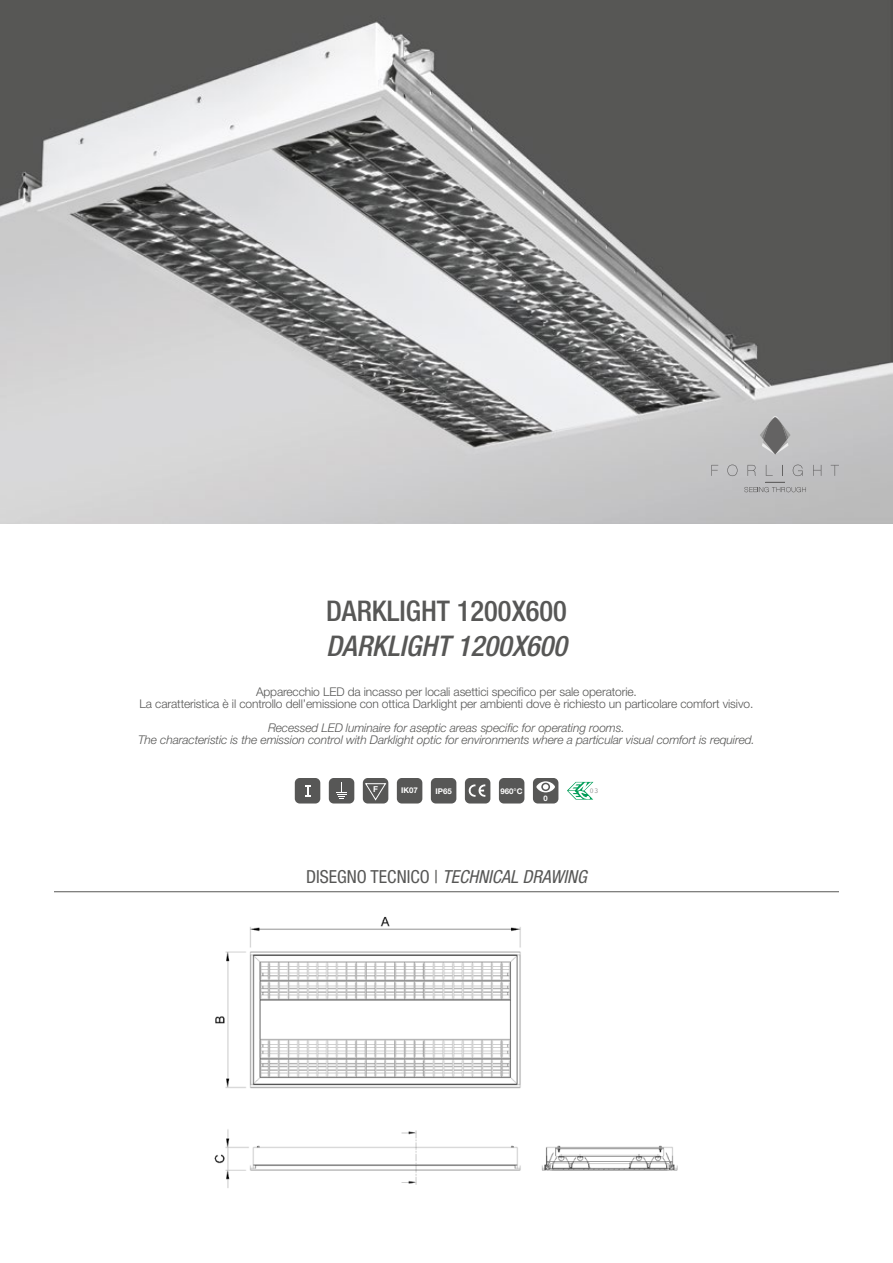
<style>
.page{position:relative;width:893px;height:1263px;background:#fff}
.page>*{position:absolute;margin:0;border:0;box-sizing:border-box;transform-origin:0 0}
.t1{font:500 condensed 28.5px "Helvetica Neue LT Std";color:#575756}
.t2{font:italic 500 condensed 28.5px "Helvetica Neue LT Std";color:#575756}
.t3{font:italic condensed 18px "Helvetica Neue LT Std";color:#575756}
.t4{font:300 12px/12px "Helvetica Neue LT Std";letter-spacing:-.01em;color:#575756;text-align:center}
.t5{font:italic 300 12px/12px "Helvetica Neue LT Std";letter-spacing:-.01em;color:#575756;text-align:center}
.t6{font:700 8.1px "Helvetica";color:#fff}
.t7{font:700 7.8px "Helvetica Neue LT Std";color:#fff}
.t8{font:700 7.65px "Helvetica Neue LT Std";color:#fff}
.t9{font:7.5px "Courier";color:#9d9d9c}
.s1{font-style:normal}
</style>
<div class="page">
<img style="left:0;top:0;width:893px;height:523px">
<svg style="left:760px;top:416px;width:31px;height:38px"></svg>
<svg style="left:711px;top:465px;width:7px;height:11px"></svg>
<svg style="left:766px;top:465px;width:7px;height:11px"></svg>
<svg style="left:813px;top:465px;width:8px;height:11px"></svg>
<svg style="left:831px;top:465px;width:8px;height:11px"></svg>
<svg style="left:727px;top:465px;width:10px;height:11px"></svg>
<svg style="left:748px;top:465px;width:8px;height:11px"></svg>
<svg style="left:793px;top:465px;width:10px;height:11px"></svg>
<svg style="left:744px;top:482px;width:62px;height:10px"></svg>
<hr style="left:54px;top:891px;width:785px;height:1px;background:#575756">
<img style="left:214px;top:916px;width:464px;height:272px">
<div style="left:533px;top:778px;width:25px;height:25px;background:#575756;border-radius:5px"></div>
<svg style="left:536px;top:781px;width:19px;height:11px"></svg>
<div style="left:363px;top:778px;width:25px;height:25px;background:#575756;border-radius:5px"></div>
<svg style="left:365px;top:783px;width:22px;height:18px"></svg>
<div style="left:295px;top:778px;width:25px;height:25px;background:#575756;border-radius:5px"></div>
<svg style="left:305px;top:785px;width:5px;height:11px"></svg>
<div style="left:329px;top:778px;width:25px;height:25px;background:#575756;border-radius:5px"></div>
<svg style="left:336px;top:783px;width:11px;height:16px"></svg>
<div style="left:465px;top:778px;width:25px;height:25px;background:#575756;border-radius:5px"></div>
<svg style="left:468px;top:784px;width:17px;height:13px"></svg>
<div style="left:397px;top:778px;width:25px;height:25px;background:#575756;border-radius:5px"></div>
<div style="left:499px;top:778px;width:25px;height:25px;background:#575756;border-radius:5px"></div>
<svg style="left:567px;top:782px;width:26px;height:18px"></svg>
<div style="left:431px;top:778px;width:25px;height:25px;background:#575756;border-radius:5px"></div>
<h1 class="t1" style="left:326px;top:594px;width:242px">DARKLIGHT 1200X600</h1>
<h1 class="t2" style="left:326px;top:628px;width:242px">DARKLIGHT 1200X600</h1>
<p class="t4" style="left:140px;top:685px;width:615px">Apparecchio LED da incasso per locali asettici specifico per sale operatorie.<br>La caratteristica è il controllo dell’emissione con ottica Darklight per ambienti dove è richiesto un particolare comfort visivo.</p>
<p class="t5" style="left:138px;top:722px;width:618px">Recessed LED luminaire for aseptic areas specific for operating rooms.<br>The characteristic is the emission control with Darklight optic for environments where a particular visual comfort is required.</p>
<p class="t6" style="left:373px;top:783px;width:6px">F</p>
<p class="t7" style="left:401px;top:786px;width:18px">IK07</p>
<p class="t7" style="left:435px;top:786px;width:18px">IP65</p>
<p class="t7" style="left:500px;top:786px;width:24px">960°C</p>
<p class="t9" style="left:590px;top:785px;width:10px">03</p>
<p class="t8" style="left:543px;top:794px;width:6px">0</p>
<h2 class="t3" style="left:306px;top:867px;width:282px"><span class="s1">DISEGNO TECNICO |</span> TECHNICAL DRAWING</h2>
</div>
